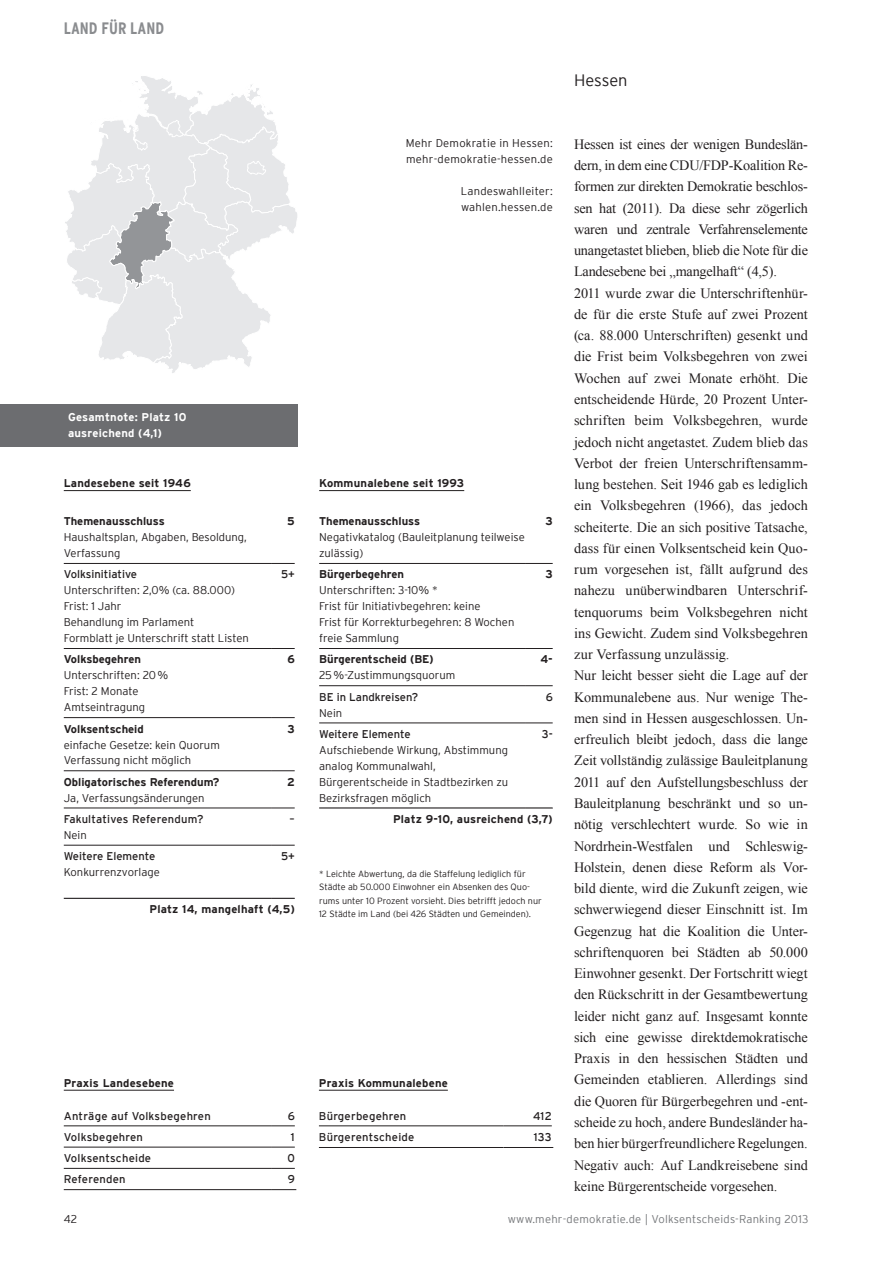
<style>
.page{position:relative;width:893px;height:1263px;background:#fff}
.page>*{position:absolute;margin:0;border:0;box-sizing:border-box;transform-origin:0 0}
.t1{font:700 condensed 16.5px "Interstate";color:#8a8c8f}
.t2{font:300 16.5px "Interstate";color:#231f20}
.t3{font:14.25px/21.3px "Times New Roman";letter-spacing:-.005em;color:#231f20}
.t4{font:300 11.25px/15.9px "Interstate";color:#231f20}
.t5{font:11.25px "Interstate";letter-spacing:.01em;color:#231f20}
.t6{font:700 11.25px "Interstate";color:#231f20}
.t7{font:700 11.25px "Interstate";letter-spacing:.02em;color:#231f20}
.t8{font:300 11.25px "Interstate";letter-spacing:.02em;color:#76787b}
.t9{font:700 11.25px/15.9px "Interstate";letter-spacing:.02em;color:#fff}
.t10{font:300 9px/13.4px "Interstate";color:#231f20}
</style>
<div class="page">
<div style="left:0;top:404px;width:298px;height:42px;background:#6c6d70"></div>
<svg style="left:65px;top:76px;width:232px;height:297px"></svg>
<hr style="left:64px;top:563px;width:208px;height:1px;background:#231f20">
<svg style="left:272px;top:563px;width:23px;height:1px"></svg>
<hr style="left:64px;top:648px;width:208px;height:1px;background:#231f20">
<svg style="left:272px;top:648px;width:23px;height:1px"></svg>
<hr style="left:64px;top:717px;width:208px;height:1px;background:#231f20">
<svg style="left:272px;top:717px;width:23px;height:1px"></svg>
<hr style="left:64px;top:770px;width:208px;height:1px;background:#231f20">
<svg style="left:272px;top:770px;width:23px;height:1px"></svg>
<hr style="left:64px;top:808px;width:208px;height:1px;background:#231f20">
<svg style="left:272px;top:808px;width:23px;height:1px"></svg>
<hr style="left:64px;top:845px;width:208px;height:1px;background:#231f20">
<svg style="left:272px;top:845px;width:23px;height:1px"></svg>
<hr style="left:64px;top:898px;width:208px;height:1px;background:#231f20">
<svg style="left:272px;top:898px;width:23px;height:1px"></svg>
<hr style="left:64px;top:490px;width:127px;height:1px;background:#231f20">
<hr style="left:319px;top:563px;width:206px;height:1px;background:#231f20">
<svg style="left:525px;top:563px;width:28px;height:1px"></svg>
<hr style="left:319px;top:648px;width:206px;height:1px;background:#231f20">
<svg style="left:525px;top:648px;width:28px;height:1px"></svg>
<hr style="left:319px;top:685px;width:206px;height:1px;background:#231f20">
<svg style="left:525px;top:685px;width:28px;height:1px"></svg>
<hr style="left:319px;top:723px;width:206px;height:1px;background:#231f20">
<svg style="left:525px;top:723px;width:28px;height:1px"></svg>
<hr style="left:319px;top:807px;width:206px;height:1px;background:#231f20">
<svg style="left:525px;top:807px;width:28px;height:2px"></svg>
<hr style="left:319px;top:490px;width:145px;height:1px;background:#231f20">
<hr style="left:319px;top:1125px;width:185px;height:1px;background:#231f20">
<hr style="left:319px;top:1147px;width:185px;height:1px;background:#231f20">
<hr style="left:504px;top:1125px;width:48px;height:1px;background:#231f20">
<hr style="left:504px;top:1147px;width:49px;height:1px;background:#231f20">
<hr style="left:319px;top:1090px;width:129px;height:1px;background:#231f20">
<hr style="left:64px;top:1125px;width:208px;height:1px;background:#231f20">
<hr style="left:64px;top:1147px;width:208px;height:1px;background:#231f20">
<hr style="left:64px;top:1168px;width:208px;height:1px;background:#231f20">
<hr style="left:64px;top:1189px;width:208px;height:1px;background:#231f20">
<svg style="left:272px;top:1125px;width:24px;height:65px"></svg>
<hr style="left:64px;top:1090px;width:110px;height:1px;background:#231f20">
<hr style="left:892px;top:404px;width:1px;height:42px;background:#6c6d70">
<p class="t1" style="left:64px;top:19px;width:102px">LAND FÜR LAND</p>
<p class="t9" style="left:68px;top:409px;width:120px">Gesamtnote: Platz 10 ausreichend (4,1)</p>
<p class="t7" style="left:64px;top:477px;width:129px">Landesebene seit 1946</p>
<p class="t6" style="left:64px;top:515px;width:103px">Themenausschluss</p>
<p class="t4" style="left:64px;top:529px;width:185px">Haushaltsplan, Abgaben, Besoldung,<br>Verfassung</p>
<p class="t6" style="left:287px;top:515px;width:9px">5</p>
<p class="t5" style="left:64px;top:568px;width:75px">Volksinitiative</p>
<p class="t4" style="left:64px;top:582px;width:187px">U nterschriften: 2,0% (ca. 88.000)<br>Frist: 1 Jahr<br>Behandlung im Parlament<br>Formblatt je U nterschrift statt Listen</p>
<p class="t5" style="left:281px;top:568px;width:15px">5+</p>
<p class="t6" style="left:64px;top:653px;width:79px">Volksbegehren</p>
<p class="t4" style="left:64px;top:667px;width:106px">U nterschriften: 20%<br>Frist: 2 Monate<br>Amtseintragung</p>
<p class="t6" style="left:287px;top:653px;width:9px">6</p>
<p class="t6" style="left:64px;top:722px;width:82px">Volksentscheid</p>
<p class="t4" style="left:64px;top:736px;width:158px">einfache Gesetze: kein Quorum<br>Verfassung nicht möglich</p>
<p class="t6" style="left:288px;top:722px;width:9px">3</p>
<p class="t6" style="left:64px;top:775px;width:157px">Obligatorisches Referendum?</p>
<p class="t4" style="left:64px;top:790px;width:142px">Ja, Verfassungsänderungen</p>
<p class="t6" style="left:287px;top:775px;width:9px">2</p>
<p class="t5" style="left:64px;top:813px;width:141px">Fakultatives Referendum?</p>
<p class="t4" style="left:64px;top:827px;width:25px">Nein</p>
<p class="t5" style="left:290px;top:813px;width:7px">–</p>
<p class="t5" style="left:64px;top:850px;width:93px">Weitere Elemente</p>
<p class="t4" style="left:64px;top:864px;width:98px">Konkurrenzvorlage</p>
<p class="t5" style="left:281px;top:850px;width:15px">5+</p>
<p class="t7" style="left:149px;top:903px;width:147px">Platz 14, mangelhaft (4,5)</p>
<p class="t7" style="left:64px;top:1077px;width:112px">Praxis Landesebene</p>
<p class="t5" style="left:64px;top:1109px;width:149px">Anträge auf Volksbegehren</p>
<p class="t5" style="left:288px;top:1109px;width:9px">6</p>
<p class="t5" style="left:64px;top:1130px;width:81px">Volksbegehren</p>
<p class="t5" style="left:291px;top:1130px;width:5px">1</p>
<p class="t5" style="left:64px;top:1152px;width:89px">Volksentscheide</p>
<p class="t5" style="left:287px;top:1152px;width:9px">0</p>
<p class="t5" style="left:64px;top:1173px;width:63px">Referenden</p>
<p class="t5" style="left:288px;top:1173px;width:9px">9</p>
<p class="t2" style="left:574px;top:71px;width:55px">H essen</p>
<p class="t4" style="left:406px;top:135px;width:149px">Mehr Demokratie in Hessen: mehr-demokratie-hessen.de</p>
<p class="t4" style="left:461px;top:183px;width:93px">Landeswahlleiter: wahlen.hessen.de</p>
<p class="t7" style="left:319px;top:477px;width:147px">Kommunalebene seit 1993</p>
<p class="t6" style="left:319px;top:515px;width:103px">Themenausschluss</p>
<p class="t4" style="left:319px;top:529px;width:207px">Negativkatalog (Bauleitplanung teilweise zulässig)</p>
<p class="t6" style="left:319px;top:568px;width:86px">Bürgerbegehren</p>
<p class="t4" style="left:319px;top:582px;width:197px">U nterschriften: 3-10% *<br>Frist für I nitiativbegehren: keine<br>Frist für Korrekturbegehren: 8 Wochen freie Sammlung</p>
<p class="t6" style="left:319px;top:653px;width:116px">Bürgerentscheid (BE)</p>
<p class="t4" style="left:319px;top:667px;width:138px">25%-Zustimmungsquorum</p>
<p class="t5" style="left:319px;top:690px;width:101px">BE in Landkreisen?</p>
<p class="t4" style="left:319px;top:705px;width:25px">Nein</p>
<p class="t5" style="left:319px;top:728px;width:93px">Weitere Elemente</p>
<p class="t4" style="left:319px;top:742px;width:191px">Aufschiebende Wirkung, Abstimmung analog Kommunalwahl,<br>Bürgerentscheide in Stadtbezirken zu<br>Bezirksfragen möglich</p>
<p class="t6" style="left:546px;top:515px;width:9px">3</p>
<p class="t6" style="left:546px;top:568px;width:9px">3</p>
<p class="t6" style="left:540px;top:653px;width:14px">4-</p>
<p class="t5" style="left:546px;top:690px;width:9px">6</p>
<p class="t5" style="left:542px;top:728px;width:12px">3-</p>
<p class="t7" style="left:393px;top:813px;width:161px">Platz 9-10, ausreichend (3,7)</p>
<p class="t10" style="left:319px;top:867px;width:224px">* Leichte Abwertung, da die Staffelung lediglich fü r Städte ab 50.000 Einwohner ein Absenken des Quo&shy;rums unter 10 Prozent vorsieht. Dies betrifft jedoch nur 12 Städte im Land (bei 426 Städten und Gemeinden).</p>
<p class="t7" style="left:319px;top:1077px;width:130px">Praxis Kommunalebene</p>
<p class="t5" style="left:319px;top:1109px;width:89px">Bürgerbegehren</p>
<p class="t5" style="left:533px;top:1109px;width:20px">412</p>
<p class="t5" style="left:319px;top:1130px;width:97px">Bürgerentscheide</p>
<p class="t5" style="left:534px;top:1130px;width:19px">133</p>
<p class="t3" style="left:574px;top:133px;width:235px">Hessen ist eines der wenigen Bundeslän&shy;dern, in dem eine CDU/FDP-Koalition Re&shy;formen zur direkten Demokratie beschlos&shy;sen hat (2011). Da diese sehr zögerlich waren und zentrale Verfahrenselemente unangetastet blieben, blieb die Note für die Landesebene bei „mangelhaft“ (4,5).<br>2011 wurde zwar die Unterschriftenhür&shy;de für die erste Stufe auf zwei Prozent (ca. 88.000 Unterschriften) gesenkt und die Frist beim Volksbegehren von zwei Wochen auf zwei Monate erhöht. Die entscheidende Hürde, 20 Prozent Unter&shy;schriften beim Volksbegehren, wurde jedoch nicht angetastet. Zudem blieb das Verbot der freien Unterschriftensamm&shy;lung bestehen. Seit 1946 gab es lediglich ein Volksbegehren (1966), das jedoch scheiterte. Die an sich positive Tatsache, dass für einen Volksentscheid kein Quo&shy;rum vorgesehen ist, fällt aufgrund des nahezu unüberwindbaren Unterschrif&shy;tenquorums beim Volksbegehren nicht ins Gewicht. Zudem sind Volksbegehren zur Verfassung unzulässig.<br>Nur leicht besser sieht die Lage auf der Kommunalebene aus. Nur wenige The&shy;men sind in Hessen ausgeschlossen. Un&shy;erfreulich bleibt jedoch, dass die lange Zeit vollständig zulässige Bauleitplanung 2011 auf den Aufstellungsbeschluss der Bauleitplanung beschränkt und so un&shy;nötig verschlechtert wurde. So wie in Nordrhein-Westfalen und Schleswig-Holstein, denen diese Reform als Vor&shy;bild diente, wird die Zukunft zeigen, wie schwerwiegend dieser Einschnitt ist. Im Gegenzug hat die Koalition die Unter&shy;schriftenquoren bei Städten ab 50.000<br>Einwohner gesenkt. Der Fortschritt wiegt den Rückschritt in der Gesamtbewertung leider nicht ganz auf. Insgesamt konnte sich eine gewisse direktdemokratische Praxis in den hessischen Städten und Gemeinden etablieren. Allerdings sind die Quoren für Bürgerbegehren und -ent&shy;scheide zu hoch, andere Bundesländer ha&shy;ben hier bürgerfreundlichere Regelungen.<br>Negativ auch: Auf Landkreisebene sind keine Bürgerentscheide vorgesehen.</p>
<p class="t4" style="left:64px;top:1210px;width:15px">42</p>
<p class="t8" style="left:508px;top:1212px;width:302px">www.mehr-demokratie.de | Volksentscheids-Ranking 2013</p>
</div>
